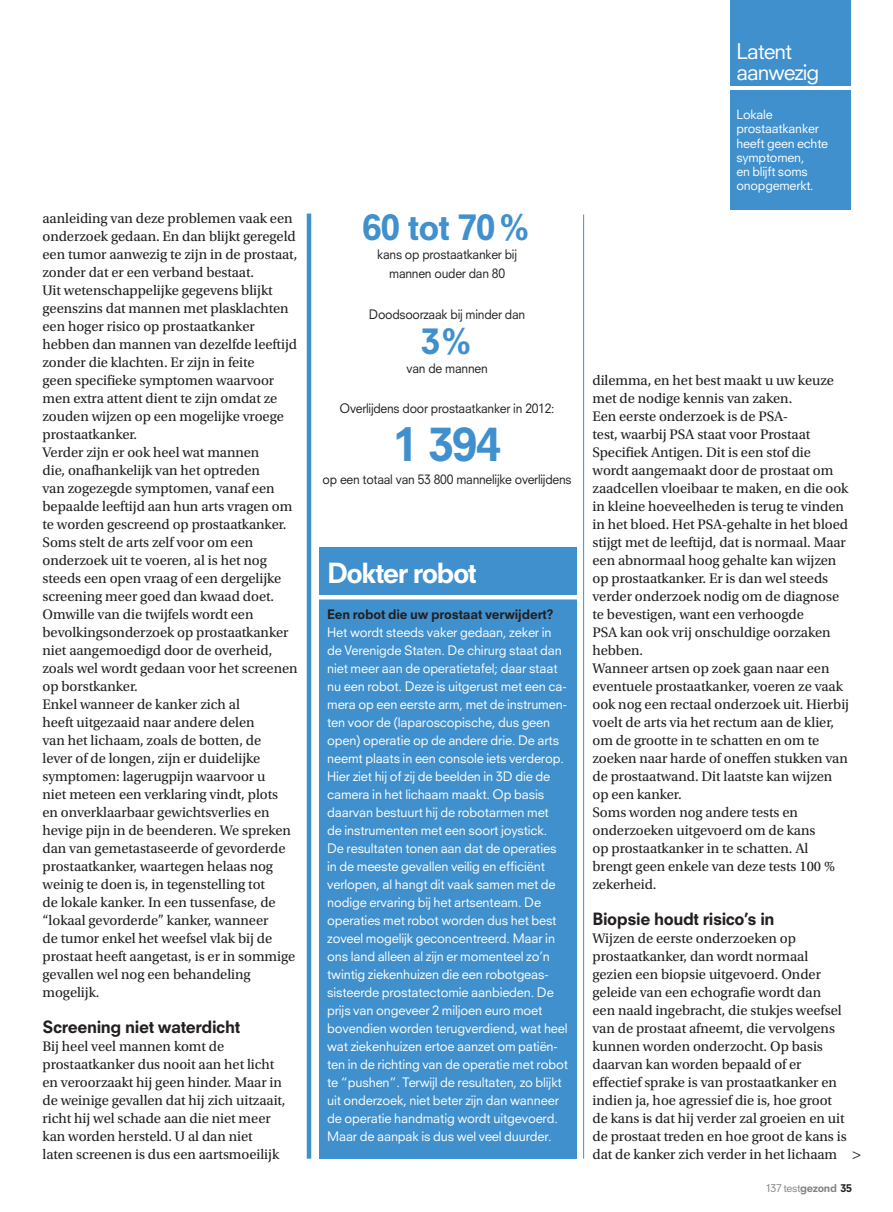
<style>
.page{position:relative;width:893px;height:1212px;background:#fff}
.page>*{position:absolute;margin:0;border:0;box-sizing:border-box;transform-origin:0 0}
.t1{font:800 45px "Neuzeit SLT Std";color:#3f90cd}
.t2{font:800 34.5px "Neuzeit SLT Std";letter-spacing:-.025em;color:#3f90cd}
.t3{font:800 27px "Neuzeit SLT Std";letter-spacing:-.06em;color:#fff}
.t4{font:21px/21px "Neuzeit SLT Std";letter-spacing:-.045em;color:#fff}
.t5{font:800 16.5px "Neuzeit SLT Std";letter-spacing:-.025em;color:#231f20}
.t6{font:15px "Neuzeit SLT Std";color:#231f20}
.t7{font:14.55px/18px "Utopia Std";letter-spacing:-.005em;color:#231f20}
.t8{font:12.75px/18px "Neuzeit SLT Std";letter-spacing:-.01em;color:#fff}
.t9{font:12.75px/18.5px "Neuzeit SLT Std";letter-spacing:-.02em;color:#231f20;text-align:center;scale:.95 1}
.t10{font:800 12.75px "Neuzeit SLT Std";letter-spacing:-.01em;color:#231f20}
.t11{font:12.45px/14.2px "Neuzeit SLT Std";letter-spacing:-.015em;color:#fff}
.t12{font:10.5px "Neuzeit SLT Std";letter-spacing:-.025em;color:#808285}
.s1{font-weight:800}
.s2{font-weight:800;color:#231f20}
</style>
<div class="page">
<div style="left:730px;top:90px;width:120px;height:120px;background:#3f90cd"></div>
<div style="left:730px;top:0;width:120px;height:86px;background:#3f90cd"></div>
<hr style="left:583px;top:215px;width:1px;height:944px;background:#3f90cd">
<hr style="left:307px;top:214px;width:4px;height:945px;background:#3f90cd">
<div style="left:319px;top:548px;width:258px;height:611px;background:#3f90cd"></div>
<hr style="left:314px;top:595px;width:267px;height:4px;background:#fff">
<p class="t7" style="left:43px;top:209px;width:257px">aanleiding van deze problemen vaak een onderzoek gedaan. En dan blijkt geregeld een tumor aanwezig te zijn in de prostaat, zonder dat er een verband bestaat.<br>Uit wetenschappelijke gegevens blijkt geenszins dat mannen met plasklachten een hoger risico op prostaatkanker hebben dan mannen van dezelfde leeftijd zonder die klachten. Er zijn in feite<br>geen specifieke symptomen waarvoor men extra attent dient te zijn omdat ze zouden wijzen op een mogelijke vroege prostaatkanker.<br>Verder zijn er ook heel wat mannen<br>die, onafhankelijk van het optreden<br>van zogezegde symptomen, vanaf een bepaalde leeftijd aan hun arts vragen om te worden gescreend op prostaatkanker.<br>Soms stelt de arts zelf voor om een onderzoek uit te voeren, al is het nog steeds een open vraag of een dergelijke screening meer goed dan kwaad doet.<br>Omwille van die twijfels wordt een bevolkingsonderzoek op prostaatkanker niet aangemoedigd door de overheid, zoals wel wordt gedaan voor het screenen op borstkanker.<br>Enkel wanneer de kanker zich al<br>heeft uitgezaaid naar andere delen<br>van het lichaam, zoals de botten, de<br>lever of de longen, zijn er duidelijke symptomen: lagerugpijn waarvoor u<br>niet meteen een verklaring vindt, plots<br>en onverklaarbaar gewichtsverlies en hevige pijn in de beenderen. We spreken dan van gemetastaseerde of gevorderde prostaatkanker, waartegen helaas nog weinig te doen is, in tegenstelling tot<br>de lokale kanker. In een tussenfase, de “lokaal gevorderde” kanker, wanneer<br>de tumor enkel het weefsel vlak bij de prostaat heeft aangetast, is er in sommige gevallen wel nog een behandeling mogelijk.</p>
<p class="t5" style="left:43px;top:1016px;width:199px">Screening niet waterdicht</p>
<p class="t7" style="left:43px;top:1037px;width:245px">Bij heel veel mannen komt de prostaatkanker dus nooit aan het licht en veroorzaakt hij geen hinder. Maar in de weinige gevallen dat hij zich uitzaait, richt hij wel schade aan die niet meer kan worden hersteld. U al dan niet laten screenen is dus een aartsmoeilijk</p>
<h2 class="t2" style="left:363px;top:207px;width:171px">60 tot 70 %</h2>
<p class="t9" style="left:377px;top:245px;width:149px">kans op prostaatkanker bij mannen ouder dan 80</p>
<p class="t9" style="left:369px;top:305px;width:166px">Doodsoorzaak bij minder dan</p>
<h2 class="t2" style="left:421px;top:320px;width:54px">3%</h2>
<p class="t9" style="left:407px;top:359px;width:87px">van de mannen</p>
<p class="t9" style="left:340px;top:398px;width:228px">Overlijdens door prostaatkanker in 2012:</p>
<h1 class="t1" style="left:393px;top:417px;width:109px">1 394</h1>
<p class="t9" style="left:323px;top:469px;width:263px">op een totaal van 53 800 mannelijke overlijdens</p>
<h3 class="t3" style="left:327px;top:556px;width:151px">Dokter robot</h3>
<p class="t10" style="left:327px;top:606px;width:228px">Een robot die uw prostaat verwijdert?</p>
<p class="t8" style="left:327px;top:623px;width:242px">Het wordt steeds vaker gedaan, zeker in de Verenigde Staten. De chirurg staat dan niet meer aan de operatietafel; daar staat nu een robot. Deze is uitgerust met een ca&shy;mera op een eerste arm, met de instrumen&shy;ten voor de (laparoscopische, dus geen open) operatie op de andere drie. De arts neemt plaats in een console iets verderop.<br>Hier ziet hij of zij de beelden in 3D die de camera in het lichaam maakt. Op basis daarvan bestuurt hij de robotarmen met<br>de instrumenten met een soort joystick.<br>De resultaten tonen aan dat de operaties in de meeste gevallen veilig en efficiënt verlopen, al hangt dit vaak samen met de nodige ervaring bij het artsenteam. De operaties met robot worden dus het best zoveel mogelijk geconcentreerd. Maar in ons land alleen al zijn er momenteel zo’n twintig ziekenhuizen die een robotgeas&shy;sisteerde prostatectomie aanbieden. De prijs van ongeveer 2 miljoen euro moet bovendien worden terugverdiend, wat heel wat ziekenhuizen ertoe aanzet om patiën&shy;ten in de richting van de operatie met robot te “pushen”. Terwijl de resultaten, zo blijkt uit onderzoek, niet beter zijn dan wanneer de operatie handmatig wordt uitgevoerd.<br>Maar de aanpak is dus wel veel duurder.</p>
<h3 class="t4" style="left:736px;top:40px;width:85px">Latent aanwezig</h3>
<p class="t11" style="left:736px;top:107px;width:93px">Lokale prostaatkanker heeft geen echte symptomen,<br>en blijft soms onopgemerkt.</p>
<p class="t7" style="left:592px;top:371px;width:258px">dilemma, en het best maakt u uw keuze met de nodige kennis van zaken.<br>Een eerste onderzoek is de PSA-<br>test, waarbij PSA staat voor Prostaat Specifiek Antigen. Dit is een stof die wordt aangemaakt door de prostaat om zaadcellen vloeibaar te maken, en die ook in kleine hoeveelheden is terug te vinden in het bloed. Het PSA-gehalte in het bloed stijgt met de leeftijd, dat is normaal. Maar een abnormaal hoog gehalte kan wijzen op prostaatkanker. Er is dan wel steeds verder onderzoek nodig om de diagnose te bevestigen, want een verhoogde<br>PSA kan ook vrij onschuldige oorzaken hebben.<br>Wanneer artsen op zoek gaan naar een eventuele prostaatkanker, voeren ze vaak ook nog een rectaal onderzoek uit. Hierbij voelt de arts via het rectum aan de klier, om de grootte in te schatten en om te zoeken naar harde of oneffen stukken van de prostaatwand. Dit laatste kan wijzen op een kanker.<br>Soms worden nog andere tests en onderzoeken uitgevoerd om de kans<br>op prostaatkanker in te schatten. Al brengt geen enkele van deze tests 100 % zekerheid.</p>
<p class="t5" style="left:592px;top:908px;width:184px">Biopsie houdt risico’s in</p>
<p class="t7" style="left:592px;top:929px;width:256px">Wijzen de eerste onderzoeken op prostaatkanker, dan wordt normaal gezien een biopsie uitgevoerd. Onder geleide van een echografie wordt dan een naald ingebracht, die stukjes weefsel van de prostaat afneemt, die vervolgens kunnen worden onderzocht. Op basis daarvan kan worden bepaald of er effectief sprake is van prostaatkanker en indien ja, hoe agressief die is, hoe groot de kans is dat hij verder zal groeien en uit de prostaat treden en hoe groot de kans is dat de kanker zich verder in het lichaam</p>
<p class="t6" style="left:852px;top:1144px;width:10px">&gt;</p>
<p class="t12" style="left:765px;top:1181px;width:88px">137 test<span class="s1">gezond</span> <span class="s2">35</span></p>
</div>
